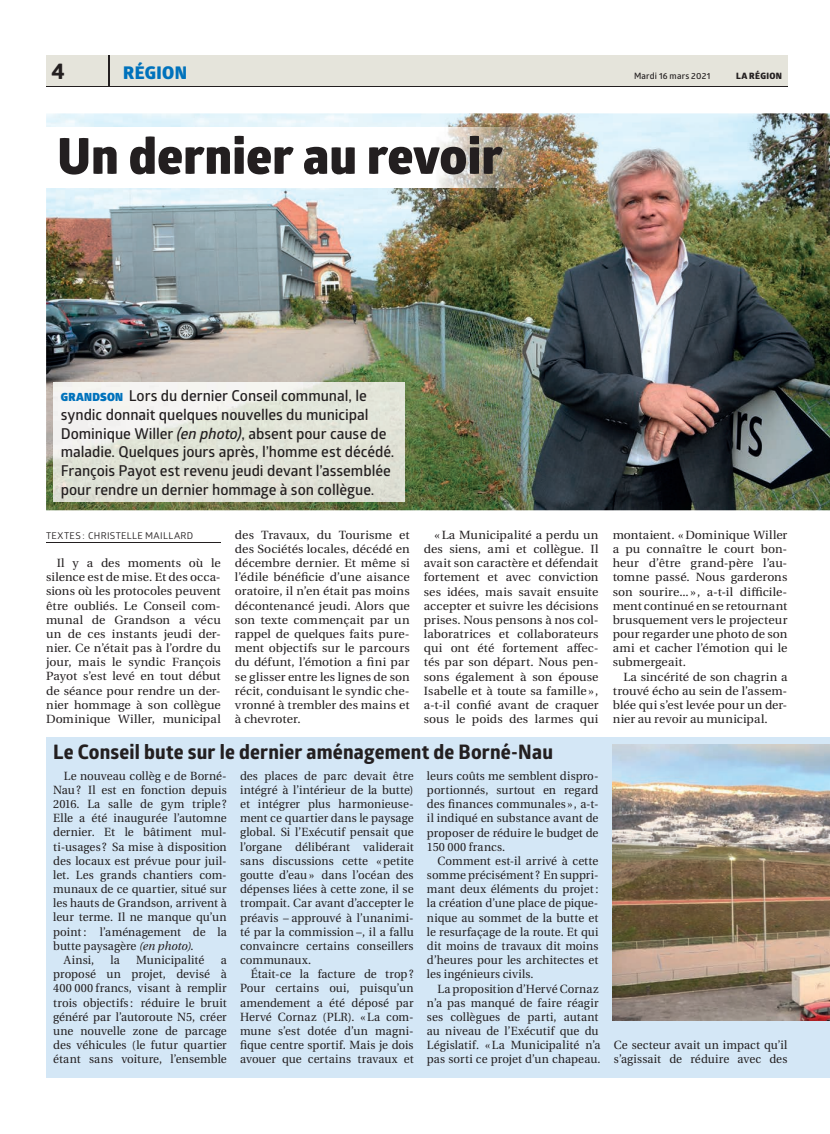
<style>
.page{position:relative;width:830px;height:1134px;background:#fff}
.page>*{position:absolute;margin:0;border:0;box-sizing:border-box;transform-origin:0 0}
.t1{font:800 50px "Glober";letter-spacing:.005em;color:#231f20}
.t2{font:700 22.5px "Globerx";color:#231f20}
.t3{font:700 20px "Globerx";letter-spacing:.01em;color:#231f20}
.t4{font:800 17.5px "Glober";letter-spacing:.02em;color:#0072bc}
.t5{font:600 15px/18.8px "Glober";letter-spacing:-.005em;color:#231f20}
.t6{font:11.88px/14.1px "Heuristica";letter-spacing:.005em;color:#231f20;text-align:justify}
.t7{font:9.38px "Glober";letter-spacing:.035em;color:#231f20}
.t8{font:600 8.75px "Glober";letter-spacing:.02em;color:#231f20}
.t9{font:800 8.75px "Glober";letter-spacing:.04em;color:#231f20}
.s1{font-weight:900;font-size:11.25px;color:#0072bc}
.s2{font-style:italic}
</style>
<div class="page">
<div style="left:46px;top:55px;width:741px;height:32px;background:#e5e4db"></div>
<hr style="left:108px;top:55px;width:2px;height:32px;background:#231f20">
<hr style="left:46px;top:86px;width:741px;height:1px;background:#231f20">
<div style="left:46px;top:737px;width:783px;height:340px;background:#d4e7f6"></div>
<img style="left:46px;top:113px;width:783px;height:397px">
<img style="left:46px;top:128px;width:503px;height:60px">
<hr style="left:46px;top:542px;width:175px;height:1px;background:#231f20">
<img style="left:54px;top:383px;width:350px;height:119px">
<img style="left:612px;top:744px;width:217px;height:276px">
<h2 class="t2" style="left:51px;top:55px;width:15px">4</h2>
<h3 class="t4" style="left:123px;top:60px;width:65px">RÉGION</h3>
<p class="t8" style="left:633px;top:70px;width:78px">Mardi 16 mars 2021</p>
<p class="t9" style="left:735px;top:69px;width:47px">LA RÉGION</p>
<h1 class="t1" style="left:57px;top:119px;width:446px">Un dernier au revoir</h1>
<p class="t5" style="left:61px;top:386px;width:335px"><span class="s1">GRANDSON</span> Lors du dernier Conseil communal, le syndic donnait quelques nouvelles du municipal Dominique Willer <span class="s2">(en photo)</span>, absent pour cause de maladie. Quelques jours après, l’homme est décédé.<br>François Payot est revenu jeudi devant l’assemblée pour rendre un dernier hommage à son collègue.</p>
<p class="t7" style="left:46px;top:529px;width:149px">TEXTES : CHRISTELLE MAILLARD</p>
<p class="t6" style="left:46px;top:556px;width:176px;text-indent:11px">Il y a des moments où le silence est de mise. Et des occa&shy;sions où les protocoles peuvent être oubliés. Le Conseil com&shy;munal de Grandson a vécu un de ces instants jeudi der&shy;nier. Ce n’était pas à l’ordre du jour, mais le syndic François Payot s’est levé en tout début de séance pour rendre un der&shy;nier hommage à son collègue Dominique Willer, municipal</p>
<p class="t6" style="left:235px;top:528px;width:176px">des Travaux, du Tourisme et des Sociétés locales, décédé en décembre dernier. Et même si l’édile bénéficie d’une aisance oratoire, il n’en était pas moins décontenancé jeudi. Alors que son texte commençait par un rappel de quelques faits pure&shy;ment objectifs sur le parcours du défunt, l’émotion a fini par se glisser entre les lignes de son récit, conduisant le syndic che&shy;vronné à trembler des mains et à chevroter.</p>
<p class="t6" style="left:423px;top:528px;width:176px;text-indent:11px">« La Municipalité a perdu un des siens, ami et collègue. Il avait son caractère et défendait fortement et avec conviction ses idées, mais savait ensuite accepter et suivre les décisions prises. Nous pensons à nos col&shy;laboratrices et collaborateurs qui ont été fortement affec&shy;tés par son départ. Nous pen&shy;sons également à son épouse Isabelle et à toute sa famille », a-t-il confié avant de craquer sous le poids des larmes qui</p>
<p class="t6" style="left:612px;top:528px;width:176px">montaient. « Dominique Willer a pu connaître le court bon&shy;heur d’être grand-père l’au&shy;tomne passé. Nous garderons son sourire... », a-t-il difficile&shy;ment continué en se retournant brusquement vers le projecteur pour regarder une photo de son ami et cacher l’émotion qui le submergeait.</p>
<p class="t6" style="left:612px;top:670px;width:176px;text-indent:11px">La sincérité de son chagrin a trouvé écho au sein de l’assem&shy;blée qui s’est levée pour un der&shy;nier au revoir au municipal.</p>
<h3 class="t3" style="left:53px;top:737px;width:501px">Le Conseil bute sur le dernier aménagement de Borné-Nau</h3>
<p class="t6" style="left:64px;top:769px;width:164px">Le nouveau collèg e de Borné-</p>
<p class="t6" style="left:53px;top:783px;width:175px">Nau ? Il est en fonction depuis</p>
<p class="t6" style="left:53px;top:797px;width:175px">2016. La salle de gym triple ?</p>
<p class="t6" style="left:53px;top:811px;width:175px">Elle a été inaugurée l’automne</p>
<p class="t6" style="left:53px;top:825px;width:175px">dernier. Et le bâtiment mul-</p>
<p class="t6" style="left:53px;top:839px;width:175px">ti-usages ? Sa mise à disposition</p>
<p class="t6" style="left:53px;top:854px;width:175px">des locaux est prévue pour juil-</p>
<p class="t6" style="left:53px;top:868px;width:175px">let. Les grands chantiers com-</p>
<p class="t6" style="left:53px;top:882px;width:175px">munaux de ce quartier, situé sur</p>
<p class="t6" style="left:53px;top:896px;width:175px">les hauts de Grandson, arrivent à</p>
<p class="t6" style="left:53px;top:910px;width:175px">leur terme. Il ne manque qu’un</p>
<p class="t6" style="left:53px;top:925px;width:175px">point : l’aménagement de la</p>
<p class="t6" style="left:53px;top:939px;width:142px">butte paysagère <span class="s2">(en photo)</span>.</p>
<p class="t6" style="left:64px;top:953px;width:32px">Ainsi,</p>
<p class="t6" style="left:110px;top:953px;width:11px">la</p>
<p class="t6" style="left:136px;top:953px;width:70px">Municipalité</p>
<p class="t6" style="left:240px;top:769px;width:175px">des places de parc devait être intégré à l’intérieur de la butte) et intégrer plus harmonieuse&shy;ment ce quartier dans le paysage global. Si l’Exécutif pensait que l’organe délibérant validerait sans discussions cette « petite goutte d’eau » dans l’océan des dépenses liées à cette zone, il se trompait. Car avant d’accepter le préavis – approuvé à l’unanimi&shy;té par la commission –, il a fallu convaincre certains conseillers communaux.</p>
<p class="t6" style="left:240px;top:967px;width:175px;text-indent:11px">Était-ce la facture de trop ?<br>Pour certains oui, puisqu’un amendement a été déposé par Hervé Cornaz (PLR). « La com&shy;mune s’est dotée d’un magni&shy;fique centre sportif. Mais je dois avouer que certains travaux et</p>
<p class="t6" style="left:427px;top:769px;width:173px">leurs coûts me semblent dispro&shy;portionnés, surtout en regard des finances communales », a-t&shy;il indiqué en substance avant de proposer de réduire le budget de 150 000 francs.</p>
<p class="t6" style="left:427px;top:854px;width:173px;text-indent:11px">Comment est-il arrivé à cette somme précisément ? En suppri&shy;mant deux éléments du projet : la création d’une place de pique&shy;nique au sommet de la butte et le resurfaçage de la route. Et qui dit moins de travaux dit moins d’heures pour les architectes et les ingénieurs civils.</p>
<p class="t6" style="left:427px;top:981px;width:175px;text-align:left;text-indent:11px">La proposition d’Hervé Cornaz n’a pas manqué de faire réagir ses collègues de parti, autant au niveau de l’Exécutif que du<br>Législatif. « La Municipalité n’a pas sorti ce projet d’un chapeau.</p>
<p class="t6" style="left:53px;top:953px;width:175px;text-indent:167px">a proposé un projet, devisé à 400 000 francs, visant à remplir trois objectifs : réduire le bruit généré par l’autoroute N5, créer une nouvelle zone de parcage des véhicules (le futur quartier étant sans voiture, l’ensemble</p>
<p class="t6" style="left:613px;top:1038px;width:175px">Ce secteur avait un impact qu’il s’agissait de réduire avec des</p>
</div>
